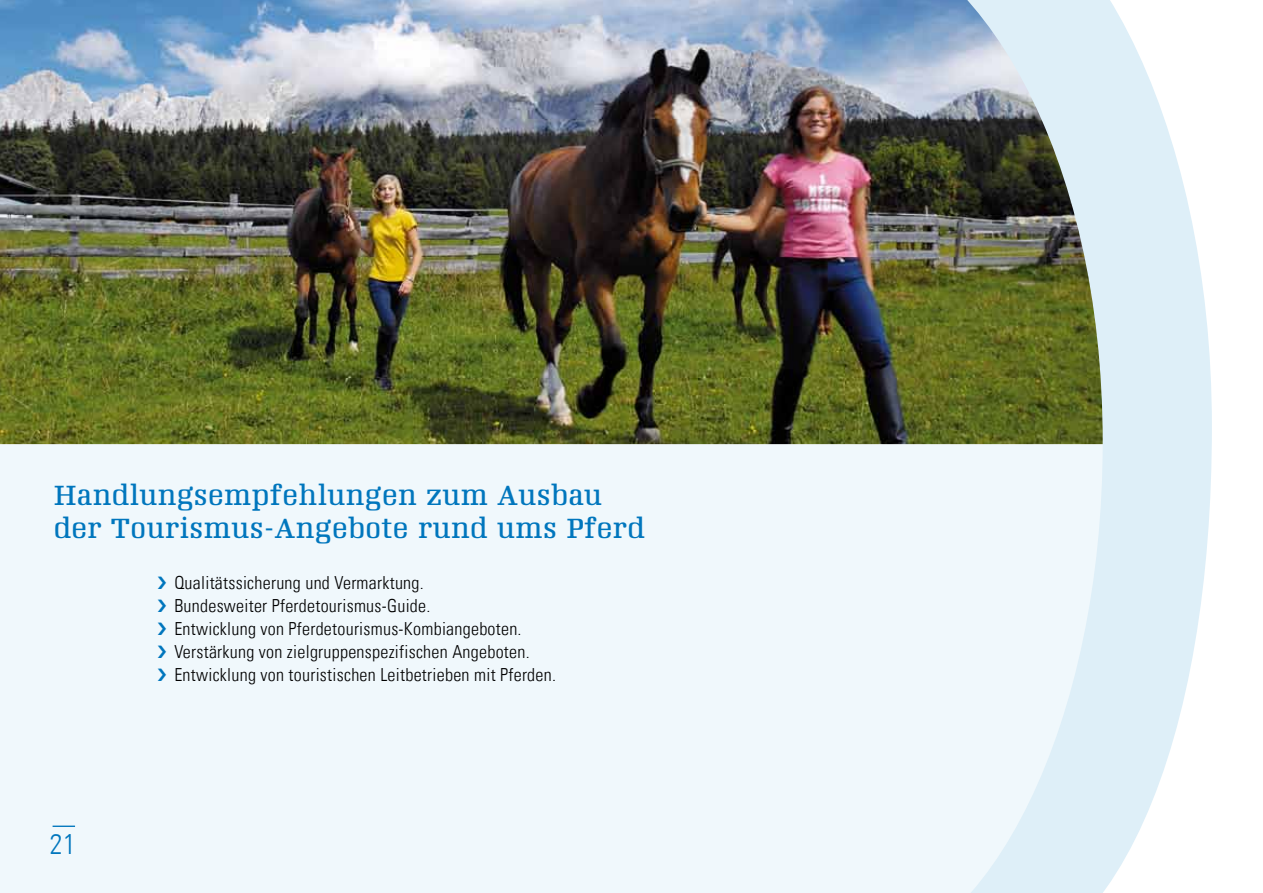
<style>
.page{position:relative;width:1263px;height:893px;background:#fff}
.page>*{position:absolute;margin:0;border:0;box-sizing:border-box;transform-origin:0 0}
.t1{font:300 condensed 28.35px "Univers LT";color:#0076bd}
.t2{font:27px/33px "Napoleon Roman";letter-spacing:.05em;color:#0076bd}
.t3{font:300 condensed 18px/23.1px "Univers LT";letter-spacing:.015em;color:#000}
</style>
<div class="page">
<img style="left:0;top:0;width:907px;height:444px">
<div style="left:0;top:444px;width:907px;height:449px;background:#f0f8fc"></div>
<svg style="left:907px;top:0;width:305px;height:893px"></svg>
<svg style="left:53px;top:826px;width:22px;height:1px"></svg>
<svg style="left:158px;top:576px;width:8px;height:13px"></svg>
<svg style="left:158px;top:599px;width:8px;height:13px"></svg>
<svg style="left:158px;top:622px;width:8px;height:13px"></svg>
<svg style="left:158px;top:646px;width:8px;height:12px"></svg>
<svg style="left:158px;top:669px;width:8px;height:12px"></svg>
<h2 class="t2" style="left:54px;top:479px;width:592px">Handlungsempfehlungen zum Ausbau der Tourismus-Angebote rund ums Pferd</h2>
<p class="t3" style="left:174px;top:571px;width:383px">Qualitätssicherung und Vermarktung.<br>Bundesweiter Pferdetourismus-Guide.<br>Entwicklung von Pferdetourismus-Kombiangeboten.<br>Verstärkung von zielgruppenspezifischen Angeboten.<br>Entwicklung von touristischen Leitbetrieben mit Pferden.</p>
<h1 class="t1" style="left:50px;top:827px;width:27px">21</h1>
</div>
